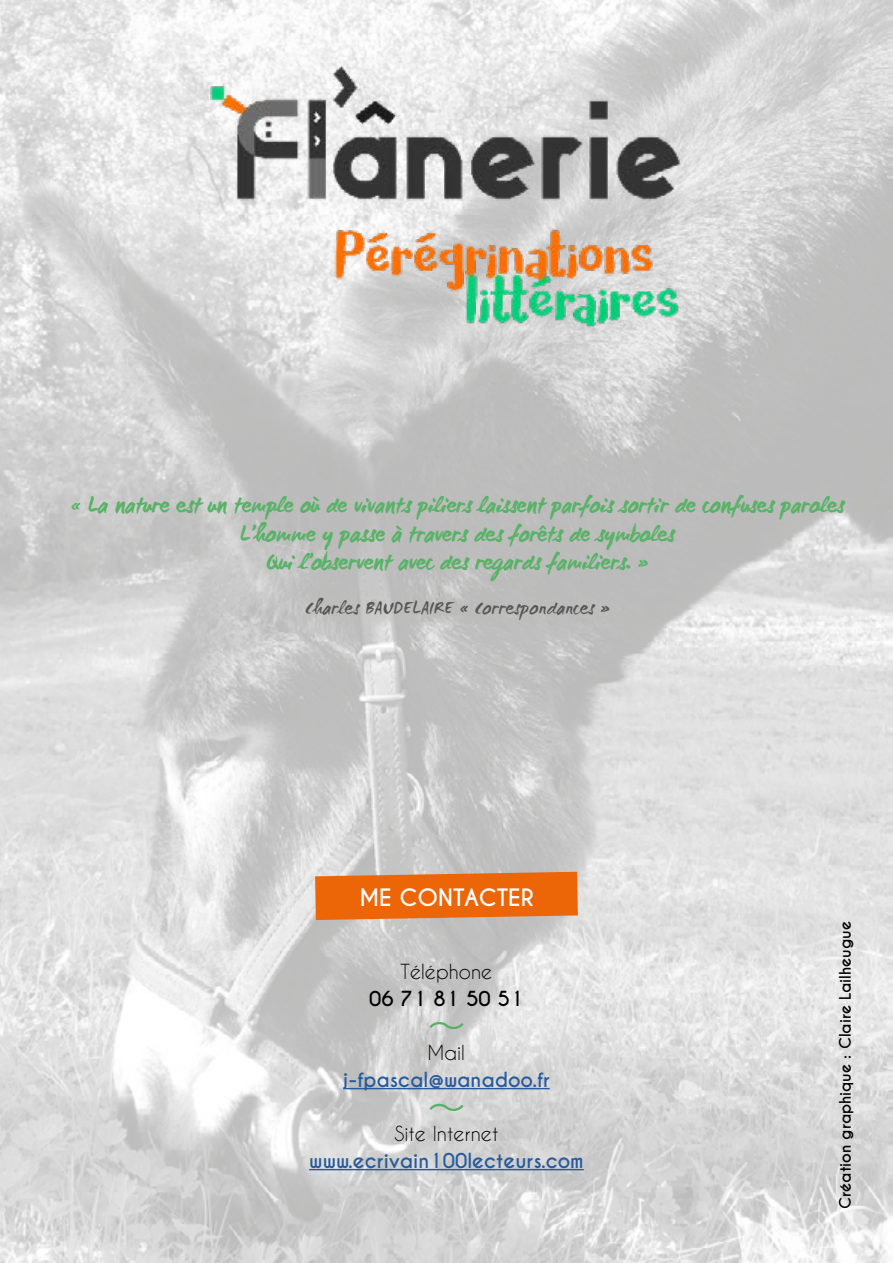
<style>
.page{position:relative;width:893px;height:1263px;background:#fff}
.page>*{position:absolute;margin:0;border:0;box-sizing:border-box;transform-origin:0 0}
.t1{font:700 22.5px/28.5px "WC Mano Negra Bta";color:#59b267;text-align:center}
.t2{font:700 22.5px "Caviar Dreams";color:#fff}
.t3{font:700 19.5px "Caviar Dreams";color:#275b9b}
.t4{font:19.5px "WC Mano Negra Bta";color:#575756}
.t5{font:19.5px "Caviar Dreams";color:#000}
.t6{font:700 19.5px "Caviar Dreams";color:#000}
.t7{font:700 15px "Caviar Dreams";color:#000}
.s1{font-weight:400}
</style>
<div class="page">
<img style="left:0;top:0;width:893px;height:1263px">
<img style="left:173px;top:54px;width:547px;height:285px">
<hr style="left:343px;top:1088px;width:207px;height:1px;background:#275b9b">
<hr style="left:309px;top:1169px;width:275px;height:1px;background:#275b9b">
<svg style="left:315px;top:872px;width:263px;height:48px;background:#e86f19"></svg>
<svg style="left:427px;top:1018px;width:39px;height:13px"></svg>
<svg style="left:427px;top:1100px;width:39px;height:12px"></svg>
<p class="t1" style="left:71px;top:489px;width:775px"><span class="s1">«</span> La nature est un temple où de vivants piliers laissent parfois sortir de confuses paroles<br>L’homme y passe à travers des forêts de symboles<br>Qui l’observent avec des regards familiers. <span class="s1">»</span></p>
<p class="t4" style="left:305px;top:595px;width:306px">Charles BAUDELAIRE « Correspondances »</p>
<p class="t2" style="left:359px;top:884px;width:176px">ME CONTACTER</p>
<p class="t5" style="left:400px;top:959px;width:94px">Téléphone</p>
<p class="t6" style="left:369px;top:986px;width:156px">06 71 81 50 51</p>
<p class="t5" style="left:428px;top:1040px;width:38px">Mail</p>
<p class="t3" style="left:343px;top:1067px;width:208px">j-fpascal@wanadoo.fr</p>
<p class="t5" style="left:395px;top:1121px;width:105px">Site Internet</p>
<p class="t3" style="left:309px;top:1148px;width:276px">www.ecrivain100lecteurs.com</p>
<p class="t7" style="left:836px;top:1209px;width:289px;rotate:-90deg">Création graphique : Claire Lailheugue</p>
</div>
